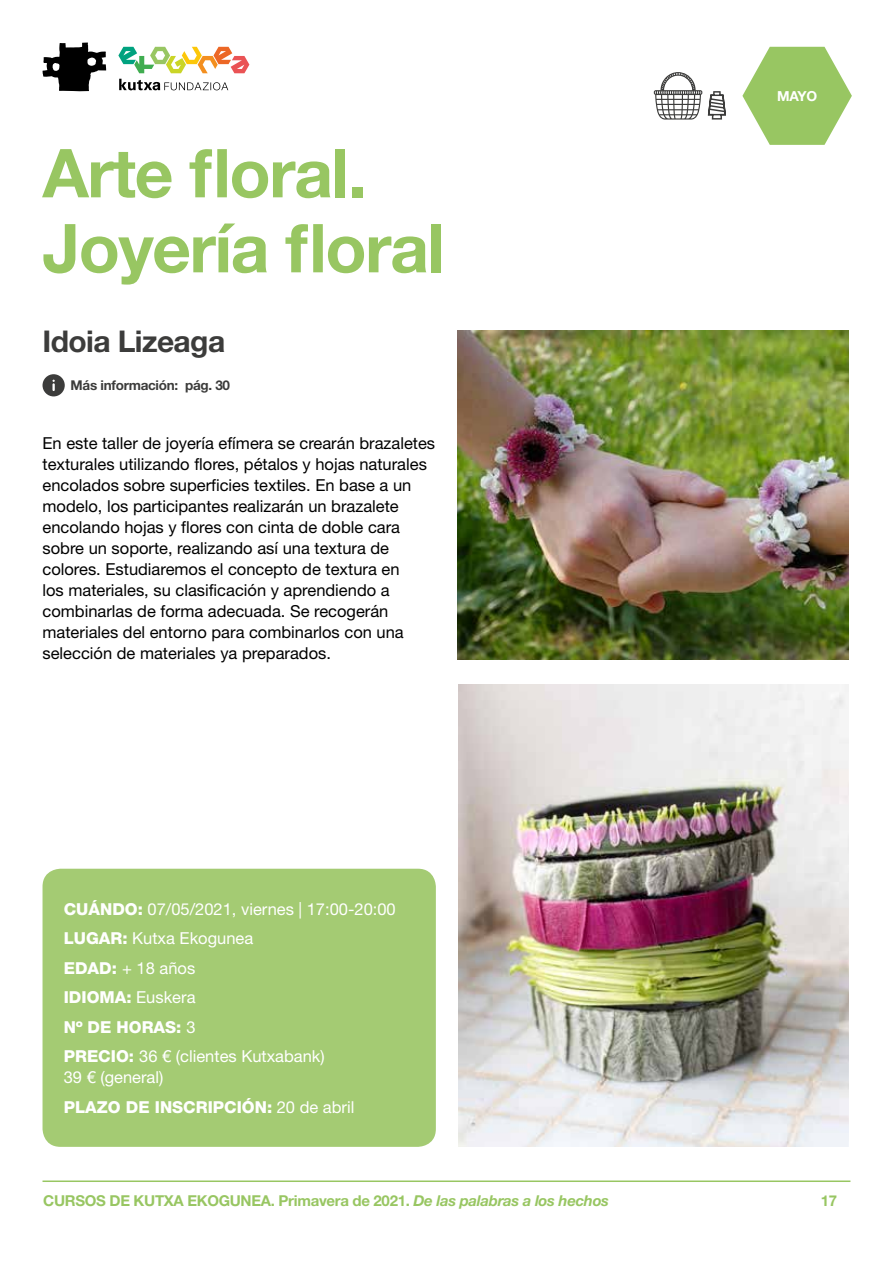
<style>
.page{position:relative;width:893px;height:1263px;background:#fff}
.page>*{position:absolute;margin:0;border:0;box-sizing:border-box;transform-origin:0 0}
.t1{font:700 67.5px/75px "Helvetica Neue LT Std";letter-spacing:-.02em;color:#98c662}
.t2{font:700 30px "Helvetica Neue LT Std";letter-spacing:-.02em;color:#3c3c3b}
.t3{font:16.5px/21px "Helvetica Neue LT Std";color:#000}
.t4{font:16.5px/29.5px "Helvetica Neue LT Std";color:#fff}
.t5{font:700 15px "Helvetica Neue LT Std";letter-spacing:-.02em;color:#98c662}
.t6{font:700 13.8px "Helvetica Neue LT Std";color:#fff}
.t7{font:700 13.5px "Helvetica Neue LT Std";letter-spacing:-.02em;color:#3c3c3b}
.s1{font-weight:800}
.s2{font-style:italic}
</style>
<div class="page">
<svg style="left:118px;top:47px;width:131px;height:26px"></svg>
<svg style="left:42px;top:42px;width:64px;height:49px"></svg>
<svg style="left:119px;top:79px;width:109px;height:11px"></svg>
<hr style="left:43px;top:1180px;width:807px;height:2px;background:#98c662">
<svg style="left:742px;top:47px;width:110px;height:98px"></svg>
<div style="left:43px;top:869px;width:393px;height:278px;background:#a4cb73;border-radius:18px"></div>
<svg style="left:654px;top:72px;width:48px;height:48px"></svg>
<svg style="left:708px;top:91px;width:18px;height:29px"></svg>
<svg style="left:43px;top:374px;width:22px;height:22px"></svg>
<img style="left:457px;top:330px;width:392px;height:329px">
<img style="left:458px;top:685px;width:391px;height:462px">
<h1 class="t1" style="left:43px;top:134px;width:404px">Arte floral.<br>Joyería floral</h1>
<h2 class="t2" style="left:43px;top:322px;width:184px">Idoia Lizeaga</h2>
<p class="t7" style="left:71px;top:377px;width:161px">Más información: pág. 30</p>
<p class="t3" style="left:43px;top:432px;width:394px">En este taller de joyería efímera se crearán brazaletes texturales utilizando flores, pétalos y hojas naturales encolados sobre superficies textiles. En base a un modelo, los participantes realizarán un brazalete encolando hojas y flores con cinta de doble cara sobre un soporte, realizando así una textura de colores. Estudiaremos el concepto de textura en<br>los materiales, su clasificación y aprendiendo a combinarlas de forma adecuada. Se recogerán materiales del entorno para combinarlos con una selección de materiales ya preparados.</p>
<p class="t4" style="left:64px;top:894px;width:333px"><span class="s1">CUÁNDO:</span> 07/05/2021, viernes | 17:00-20:00<br><span class="s1">LUGAR:</span> Kutxa Ekogunea<br><span class="s1">EDAD:</span> + 18 años<br><span class="s1">IDIOMA:</span> Euskera<br><span class="s1">Nº DE HORAS:</span> 3<br><span class="s1">PRECIO:</span> 36 € (clientes Kutxabank)</p>
<p class="t4" style="left:64px;top:1062px;width:292px">39 € (general)<br><span class="s1">PLAZO DE INSCRIPCIÓN:</span> 20 de abril</p>
<p class="t6" style="left:777px;top:87px;width:42px">MAYO</p>
<p class="t5" style="left:43px;top:1191px;width:567px">CURSOS DE KUTXA EKOGUNEA. Primavera de 2021. <span class="s2">De las palabras a los hechos</span></p>
<p class="t5" style="left:821px;top:1191px;width:18px">17</p>
</div>
